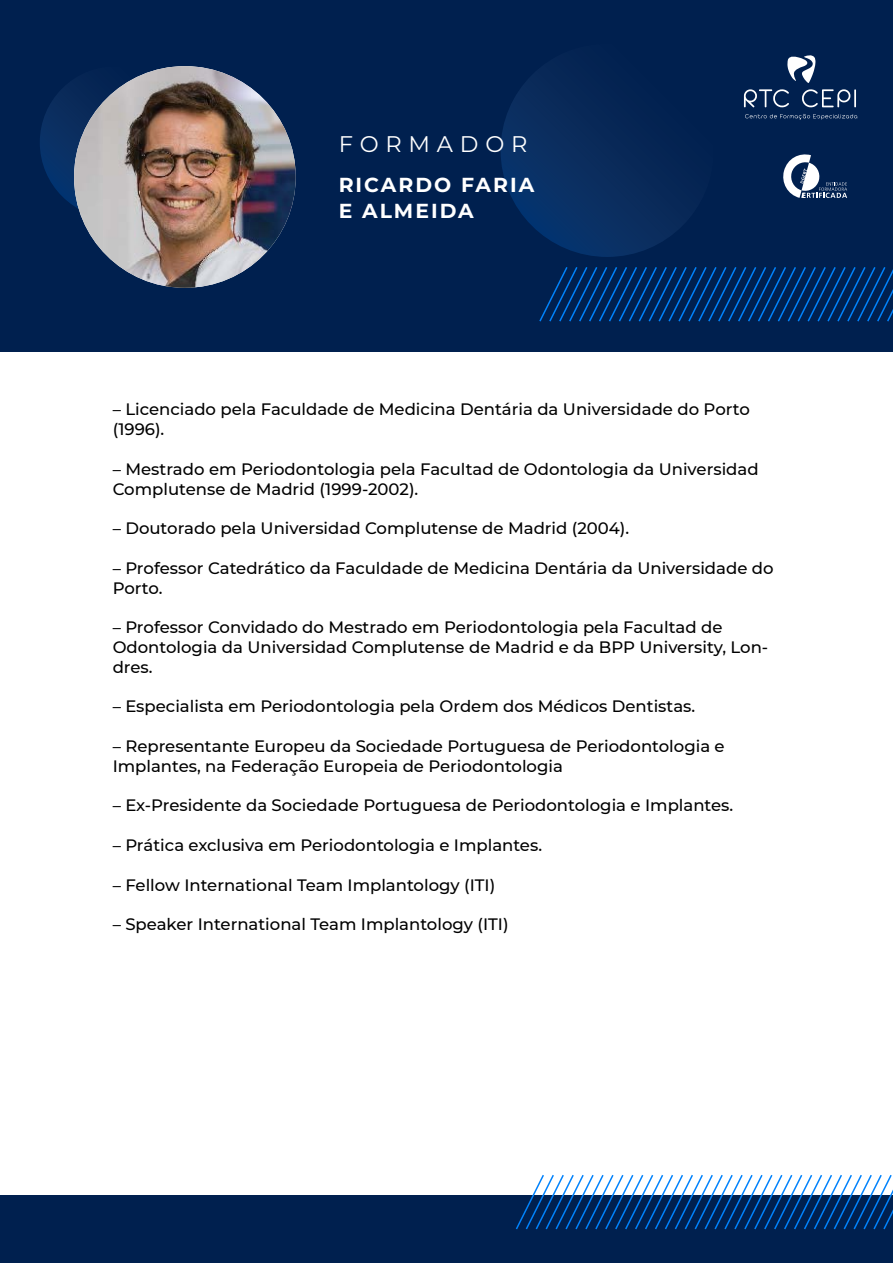
<style>
.page{position:relative;width:893px;height:1263px;background:#fff}
.page>*{position:absolute;margin:0;border:0;box-sizing:border-box;transform-origin:0 0}
.t1{font:22.65px "Montserrat";letter-spacing:.3em;color:#fff}
.t2{font:700 20.25px/25.3px "Montserrat";letter-spacing:.1em;color:#fff}
.t3{font:500 16.5px/19.8px "Montserrat";color:#000}
</style>
<div class="page">
<div style="left:0;top:1195px;width:893px;height:68px;background:#00204f"></div>
<svg style="left:515px;top:1175px;width:378px;height:55px"></svg>
<div style="left:0;top:0;width:893px;height:352px;background:#00204f"></div>
<div style="left:40px;top:66px;width:152px;height:153px;background:linear-gradient(to bottom,#062350,#0d3e78);border-radius:76px"></div>
<div style="left:501px;top:44px;width:213px;height:213px;background:linear-gradient(to right,#0a3267,#03214e);border-radius:107px"></div>
<svg style="left:539px;top:267px;width:354px;height:55px"></svg>
<svg style="left:783px;top:154px;width:64px;height:44px"></svg>
<svg style="left:744px;top:89px;width:45px;height:18px"></svg>
<svg style="left:802px;top:89px;width:54px;height:18px"></svg>
<svg style="left:745px;top:114px;width:112px;height:6px"></svg>
<svg style="left:787px;top:55px;width:28px;height:28px"></svg>
<img style="left:74px;top:66px;width:222px;height:222px;border-radius:111px">
<h1 class="t1" style="left:339px;top:129px;width:190px">FORMADOR</h1>
<p class="t2" style="left:339px;top:172px;width:197px">RICARDO FARIA<br>E ALMEIDA</p>
<p class="t3" style="left:113px;top:399px;width:639px">– Licenciado pela Faculdade de Medicina Dentária da Universidade do Porto (1996).</p>
<p class="t3" style="left:113px;top:458px;width:647px">– Mestrado em Periodontologia pela Facultad de Odontologia da Universidad<br>Complutense de Madrid (1999-2002).</p>
<p class="t3" style="left:113px;top:518px;width:518px">– Doutorado pela Universidad Complutense de Madrid (2004).</p>
<p class="t3" style="left:113px;top:557px;width:662px">– Professor Catedrático da Faculdade de Medicina Dentária da Universidade do<br>Porto.</p>
<p class="t3" style="left:113px;top:617px;width:657px">– Professor Convidado do Mestrado em Periodontologia pela Facultad de<br>Odontologia da Universidad Complutense de Madrid e da BPP University, Lon&shy;dres.</p>
<p class="t3" style="left:113px;top:696px;width:584px">– Especialista em Periodontologia pela Ordem dos Médicos Dentistas.</p>
<p class="t3" style="left:113px;top:736px;width:614px">– Representante Europeu da Sociedade Portuguesa de Periodontologia e<br>Implantes, na Federação Europeia de Periodontologia</p>
<p class="t3" style="left:113px;top:795px;width:622px">– Ex-Presidente da Sociedade Portuguesa de Periodontologia e Implantes.</p>
<p class="t3" style="left:113px;top:835px;width:431px">– Prática exclusiva em Periodontologia e Implantes.</p>
<p class="t3" style="left:113px;top:874px;width:384px">– Fellow International Team Implantology (ITI)</p>
<p class="t3" style="left:113px;top:914px;width:397px">– Speaker International Team Implantology (ITI)</p>
</div>
